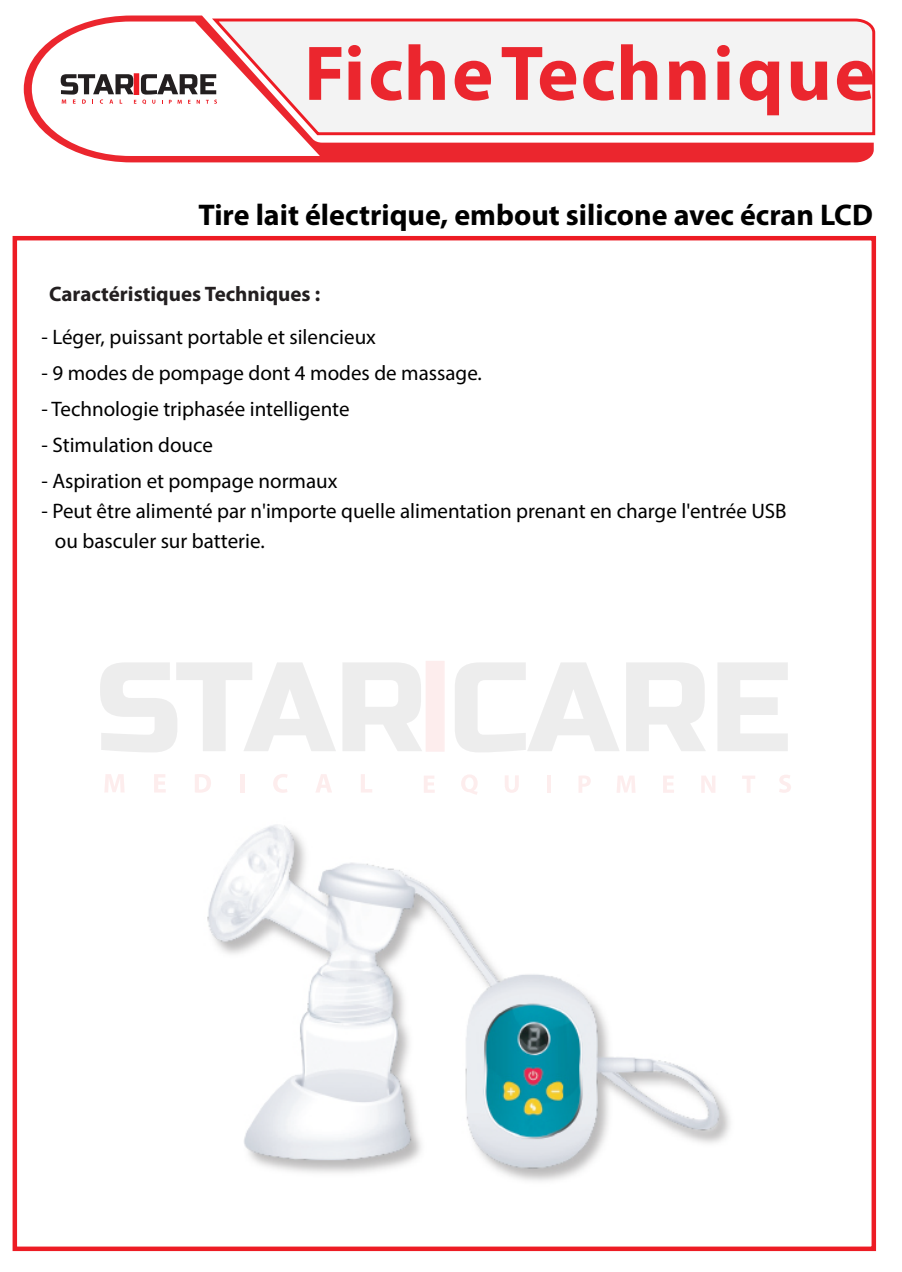
<style>
.page{position:relative;width:902px;height:1272px;background:#fff}
.page>*{position:absolute;margin:0;border:0;box-sizing:border-box;transform-origin:0 0}
.t1{font:700 78.15px "Myriad Pro";letter-spacing:.03em;color:#eb262e}
.t2{font:700 30px "Myriad Pro";color:#000}
.t3{font:21px/30px "Myriad Pro";color:#000}
.t4{font:700 21px "Myriad Pro";color:#231f20}
</style>
<div class="page">
<div style="left:13px;top:236px;width:863px;height:1014px;border:4px solid #ed1c24"></div>
<svg style="left:100px;top:662px;width:236px;height:90px"></svg>
<svg style="left:343px;top:662px;width:79px;height:89px"></svg>
<div style="left:425px;top:660px;width:19px;height:91px;background:#fdeded"></div>
<svg style="left:455px;top:662px;width:164px;height:90px"></svg>
<svg style="left:626px;top:662px;width:80px;height:89px"></svg>
<svg style="left:718px;top:662px;width:69px;height:89px"></svg>
<svg style="left:779px;top:775px;width:12px;height:17px"></svg>
<svg style="left:104px;top:774px;width:20px;height:18px"></svg>
<svg style="left:154px;top:774px;width:12px;height:18px"></svg>
<svg style="left:195px;top:774px;width:16px;height:18px"></svg>
<hr style="left:240px;top:774px;width:4px;height:18px;background:#fdeded">
<svg style="left:273px;top:774px;width:14px;height:18px"></svg>
<svg style="left:316px;top:774px;width:16px;height:18px"></svg>
<svg style="left:361px;top:774px;width:11px;height:18px"></svg>
<svg style="left:424px;top:776px;width:10px;height:16px"></svg>
<svg style="left:461px;top:775px;width:16px;height:19px"></svg>
<svg style="left:505px;top:775px;width:13px;height:17px"></svg>
<svg style="left:547px;top:775px;width:3px;height:17px"></svg>
<svg style="left:579px;top:776px;width:11px;height:16px"></svg>
<svg style="left:617px;top:776px;width:18px;height:16px"></svg>
<svg style="left:663px;top:776px;width:11px;height:16px"></svg>
<svg style="left:701px;top:776px;width:14px;height:16px"></svg>
<svg style="left:742px;top:776px;width:13px;height:16px"></svg>
<svg style="left:24px;top:16px;width:849px;height:146px;fill:#f3f3f3"></svg>
<svg style="left:32px;top:22px;width:288px;height:134px"></svg>
<img style="left:207px;top:825px;width:523px;height:356px">
<h1 class="t1" style="left:304px;top:22px;width:573px">FicheTechnique</h1>
<h2 class="t2" style="left:199px;top:195px;width:675px">Tire lait électrique, embout silicone avec écran LCD</h2>
<p class="t4" style="left:49px;top:280px;width:273px">Caractéristiques Techniques :</p>
<p class="t3" style="left:42px;top:321px;width:336px">- Léger, puissant portable et silencieux</p>
<p class="t3" style="left:42px;top:357px;width:442px">- 9 modes de pompage dont 4 modes de massage.</p>
<p class="t3" style="left:42px;top:393px;width:309px">- Technologie triphasée intelligente</p>
<p class="t3" style="left:42px;top:429px;width:173px">- Stimulation douce</p>
<p class="t3" style="left:42px;top:465px;width:297px">- Aspiration et pompage normaux</p>
<p class="t3" style="left:55px;top:495px;width:733px;text-indent:-13px">- Peut être alimenté par n'importe quelle alimentation prenant en charge l'entrée USB ou basculer sur batterie.</p>
</div>
